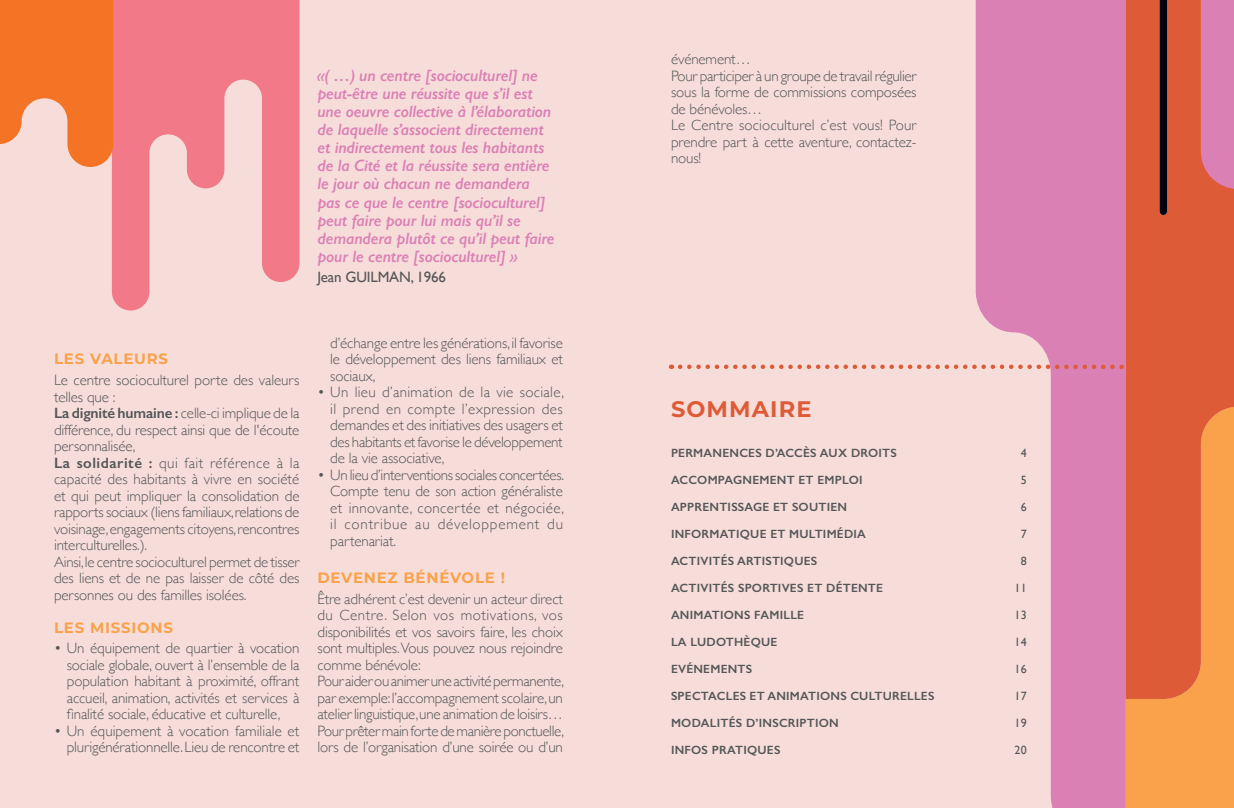
<style>
.page{position:relative;width:1234px;height:808px;background:#fff}
.page>*{position:absolute;margin:0;border:0;box-sizing:border-box;transform-origin:0 0}
.t1{font:700 22.5px "Montserrat";letter-spacing:.05em;color:#dd5b37}
.t2{font:italic 600 16.5px/18px "Gill Sans";letter-spacing:-.01em;color:#db80b5}
.t3{font:300 15px/16.5px "Gill Sans";letter-spacing:-.01em;color:#545658;text-align:justify}
.t4{font:700 15px "Montserrat";letter-spacing:.05em;color:#f9a24b}
.t5{font:15px "Gill Sans";letter-spacing:-.01em;color:#545658}
.t6{font:600 12px "Gill Sans";letter-spacing:.02em;color:#545658}
.t7{font:12px "Gill Sans";letter-spacing:.02em;color:#545658}
.s1{font-weight:600}
</style>
<div class="page">
<div style="left:0;top:0;width:1233px;height:808px;background:#f7ddda"></div>
<svg style="left:975px;top:0;width:258px;height:808px;fill:#db80b5"></svg>
<svg style="left:1125px;top:0;width:108px;height:699px;background:#e06743"></svg>
<svg style="left:1159px;top:0;width:7px;height:215px;background:#140e1c"></svg>
<svg style="left:112px;top:0;width:187px;height:311px;fill:#f27988"></svg>
<svg style="left:0;top:0;width:113px;height:167px"></svg>
<svg style="left:680px;top:365px;width:480px;height:4px"></svg>
<p class="t2" style="left:317px;top:67px;width:238px">«( …) un centre [socioculturel] ne peut-être une réussite que s’il est une oeuvre collective à l’élaboration de laquelle s’associent directement et indirectement tous les habitants de la Cité et la réussite sera entière le jour où chacun ne demandera pas ce que le centre [socioculturel] peut faire pour lui mais qu’il se demandera plutôt ce qu’il peut faire pour le centre [socioculturel] »</p>
<p class="t5" style="left:317px;top:268px;width:130px">Jean GUILMAN, 1966</p>
<p class="t4" style="left:54px;top:348px;width:116px">LES VALEURS</p>
<p class="t3" style="left:54px;top:371px;width:247px;text-align:left">Le centre socioculturel porte des valeurs telles que :<br><span class="s1">La dignité humaine :</span> celle-ci implique de la différence, du respect ainsi que de l'écoute personnalisée,<br><span class="s1">La solidarité :</span> qui fait référence à la capacité des habitants à vivre en société et qui peut impliquer la consolidation de rapports sociaux (liens familiaux, relations de voisinage, engagements citoyens, rencontres interculturelles.).<br>Ainsi, le centre socioculturel permet de tisser des liens et de ne pas laisser de côté des personnes ou des familles isolées.</p>
<p class="t4" style="left:54px;top:616px;width:120px">LES MISSIONS</p>
<p class="t3" style="left:67px;top:639px;width:234px;text-indent:-13px">• Un équipement de quartier à vocation sociale globale, ouvert à l’ensemble de la population habitant à proximité, offrant accueil, animation, activités et services à finalité sociale, éducative et culturelle,</p>
<p class="t3" style="left:54px;top:722px;width:247px;text-align:right">• Un équipement à vocation familiale et plurigénérationnelle. Lieu de rencontre et</p>
<p class="t3" style="left:330px;top:334px;width:234px">d’échange entre les générations, il favorise le développement des liens familiaux et sociaux,</p>
<p class="t3" style="left:330px;top:383px;width:235px;text-indent:-13px">• Un lieu d’animation de la vie sociale, il prend en compte l’expression des demandes et des initiatives des usagers et des habitants et favorise le développement de la vie associative,</p>
<p class="t3" style="left:330px;top:466px;width:235px;text-indent:-13px">• Un lieu d’interventions sociales concertées.<br>Compte tenu de son action généraliste et innovante, concertée et négociée, il contribue au développement du partenariat.</p>
<p class="t4" style="left:317px;top:567px;width:189px">DEVENEZ BÉNÉVOLE !</p>
<p class="t3" style="left:317px;top:590px;width:248px;text-align:left">Être adhérent c’est devenir un acteur direct du Centre. Selon vos motivations, vos disponibilités et vos savoirs faire, les choix sont multiples. Vous pouvez nous rejoindre comme bénévole:<br>Pour aider ou animer une activité permanente, par exemple: l’accompagnement scolaire, un atelier linguistique, une animation de loisirs… Pour prêter main forte de manière ponctuelle, lors de l’organisation d’une soirée ou d’un</p>
<p class="t3" style="left:671px;top:50px;width:247px;text-align:left">événement…<br>Pour participer à un groupe de travail régulier sous la forme de commissions composées de bénévoles…<br>Le Centre socioculturel c’est vous! Pour prendre part à cette aventure, contactez&shy;nous!</p>
<h1 class="t1" style="left:670px;top:393px;width:142px">SOMMAIRE</h1>
<p class="t6" style="left:670px;top:446px;width:227px">PERMANENCES D’ACCÈS AUX DROITS</p>
<p class="t6" style="left:670px;top:473px;width:193px">ACCOMPAGNEMENT ET EMPLOI</p>
<p class="t6" style="left:670px;top:500px;width:177px">APPRENTISSAGE ET SOUTIEN</p>
<p class="t6" style="left:670px;top:527px;width:196px">INFORMATIQUE ET MULTIMÉDIA</p>
<p class="t6" style="left:670px;top:554px;width:148px">ACTIVITÉS ARTISTIQUES</p>
<p class="t6" style="left:670px;top:581px;width:213px">ACTIVITÉS SPORTIVES ET DÉTENTE</p>
<p class="t6" style="left:670px;top:608px;width:135px">ANIMATIONS FAMILLE</p>
<p class="t6" style="left:670px;top:635px;width:108px">LA LUDOTHÈQUE</p>
<p class="t6" style="left:670px;top:662px;width:83px">EVÉNEMENTS</p>
<p class="t6" style="left:670px;top:689px;width:265px">SPECTACLES ET ANIMATIONS CULTURELLES</p>
<p class="t6" style="left:670px;top:716px;width:169px">MODALITÉS D’INSCRIPTION</p>
<p class="t6" style="left:670px;top:743px;width:111px">INFOS PRATIQUES</p>
<p class="t7" style="left:1020px;top:446px;width:7px">4</p>
<p class="t7" style="left:1020px;top:473px;width:7px">5</p>
<p class="t7" style="left:1020px;top:500px;width:7px">6</p>
<p class="t7" style="left:1020px;top:527px;width:7px">7</p>
<p class="t7" style="left:1020px;top:554px;width:7px">8</p>
<p class="t7" style="left:1014px;top:581px;width:14px">11</p>
<p class="t7" style="left:1014px;top:608px;width:14px">13</p>
<p class="t7" style="left:1014px;top:635px;width:14px">14</p>
<p class="t7" style="left:1014px;top:662px;width:14px">16</p>
<p class="t7" style="left:1014px;top:689px;width:14px">17</p>
<p class="t7" style="left:1014px;top:716px;width:14px">19</p>
<p class="t7" style="left:1014px;top:743px;width:14px">20</p>
</div>
